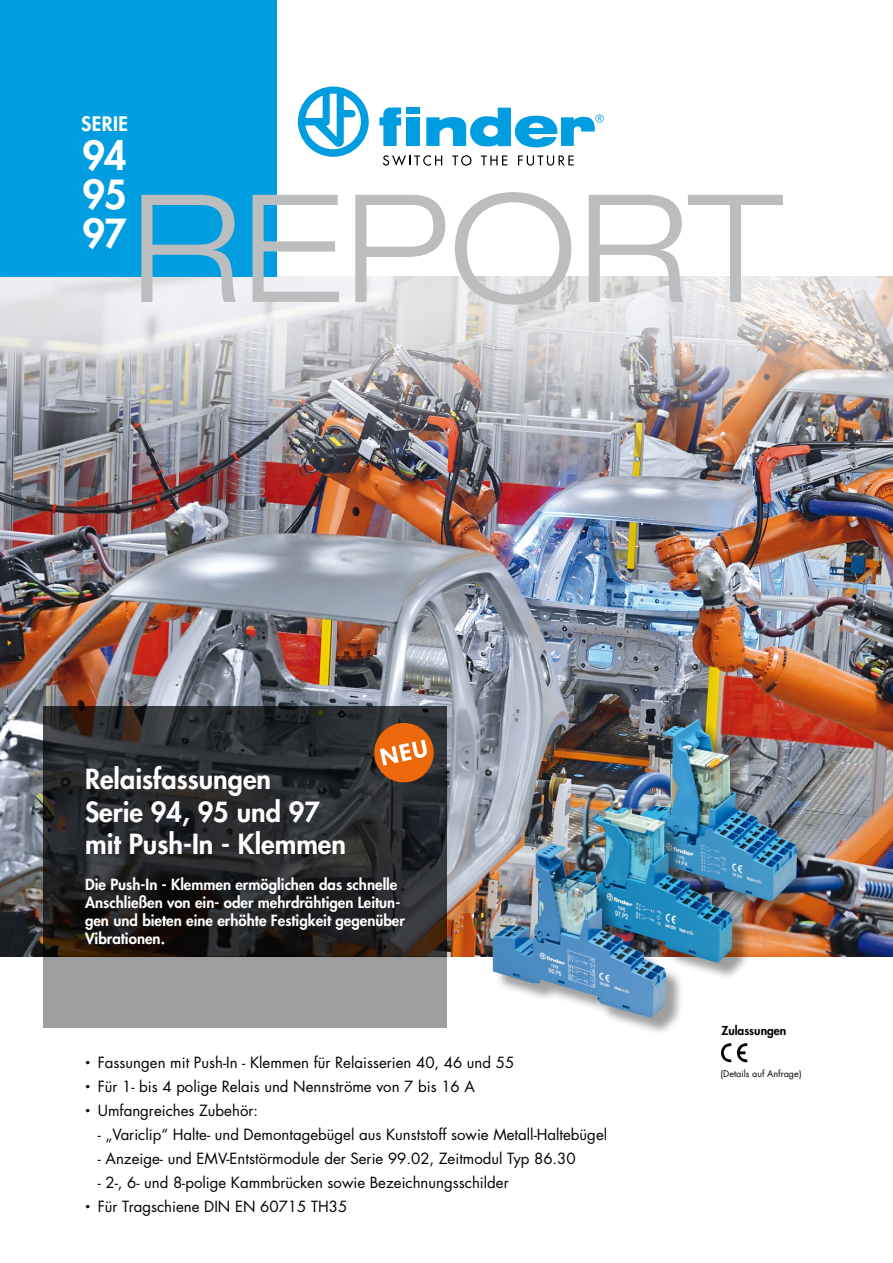
<style>
.page{position:relative;width:893px;height:1263px;background:#fff}
.page>*{position:absolute;margin:0;border:0;box-sizing:border-box;transform-origin:0 0}
.t1{font:800 39px/39px "Futura Std";color:#fff;text-align:justify}
.t2{font:800 27px/32.4px "Futura Std";color:#fff}
.t3{font:800 19.5px "Futura Std";letter-spacing:.02em;color:#fff}
.t4{font:15px "Futura Std";color:#000}
.t5{font:800 15px/18px "Futura Std";color:#fff}
.t6{font:800 12px "Futura Std";color:#000}
.t7{font:9px "Futura Std";color:#000}
.s1{font-size:9px}
</style>
<div class="page">
<img style="left:0;top:276px;width:893px;height:681px">
<div style="left:0;top:0;width:276px;height:276px;background:#009ee0"></div>
<svg style="left:43px;top:706px;width:403px;height:251px;background:#252627"></svg>
<div style="left:43px;top:957px;width:403px;height:71px;background:#9c9e9f"></div>
<svg style="left:141px;top:192px;width:642px;height:113px"></svg>
<svg style="left:721px;top:1043px;width:26px;height:20px"></svg>
<svg style="left:371px;top:720px;width:66px;height:65px;background:#a96331"></svg>
<div style="left:626px;top:722px;width:190px;height:197px;background:#000;opacity:.38"></div>
<img style="left:623px;top:719px;width:174px;height:182px">
<div style="left:561px;top:809px;width:190px;height:172px;background:#000;opacity:.38"></div>
<img style="left:559px;top:806px;width:173px;height:157px">
<div style="left:495px;top:846px;width:190px;height:190px;background:#000;opacity:.38"></div>
<img style="left:492px;top:843px;width:174px;height:175px">
<svg style="left:298px;top:86px;width:71px;height:71px"></svg>
<svg style="left:426px;top:108px;width:178px;height:39px"></svg>
<svg style="left:379px;top:108px;width:22px;height:38px"></svg>
<div style="left:406px;top:117px;width:14px;height:29px;background:#009ee0"></div>
<div style="left:406px;top:108px;width:14px;height:6px;background:#009ee0"></div>
<svg style="left:383px;top:155px;width:59px;height:11px"></svg>
<svg style="left:452px;top:155px;width:19px;height:11px"></svg>
<svg style="left:481px;top:155px;width:26px;height:10px"></svg>
<svg style="left:518px;top:155px;width:56px;height:11px"></svg>
<h3 class="t3" style="left:81px;top:111px;width:48px">SERIE</h3>
<h1 class="t1" style="left:82px;top:136px;width:46px">94<br>95<br>97</h1>
<h2 class="t2" style="left:85px;top:763px;width:263px">Relaisfassungen<br>Serie 94, 95 und 97 mit Push-In - Klemmen</h2>
<p class="t5" style="left:85px;top:875px;width:321px">Die Push-In - Klemmen ermöglichen das schnelle Anschließen von ein- oder mehrdrähtigen Leitun&shy;gen und bieten eine erhöhte Festigkeit gegenüber Vibrationen.</p>
<p class="t4" style="left:85px;top:1053px;width:431px"><span class="s1">•</span> Fassungen mit Push-In - Klemmen für Relaisserien 40, 46 und 55</p>
<p class="t4" style="left:85px;top:1077px;width:391px"><span class="s1">•</span> Für 1- bis 4 polige Relais und Nennströme von 7 bis 16 A</p>
<p class="t4" style="left:85px;top:1101px;width:175px"><span class="s1">•</span> Umfangreiches Zubehör:</p>
<p class="t4" style="left:98px;top:1125px;width:511px">- „Variclip“ Halte- und Demontagebügel aus Kunststoff sowie Metall-Haltebügel</p>
<p class="t4" style="left:98px;top:1149px;width:479px">- Anzeige- und EMV-Entstörmodule der Serie 99.02, Zeitmodul Typ 86.30</p>
<p class="t4" style="left:98px;top:1173px;width:412px">- 2-, 6- und 8-polige Kammbrücken sowie Bezeichnungsschilder</p>
<p class="t4" style="left:85px;top:1197px;width:264px"><span class="s1">•</span> Für Tragschiene DIN EN 60715 TH35</p>
<p class="t6" style="left:721px;top:1023px;width:66px">Zulassungen</p>
<p class="t7" style="left:720px;top:1068px;width:83px">(Details auf Anfrage)</p>
</div>
